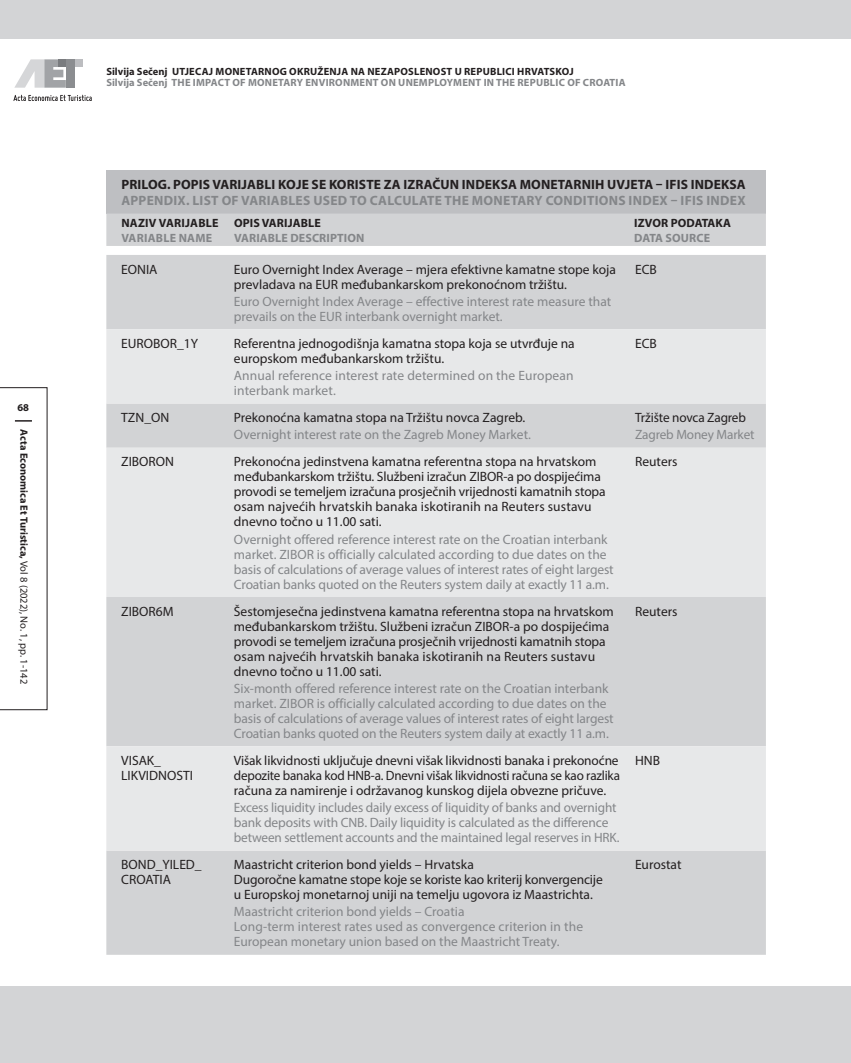
<style>
.page{position:relative;width:851px;height:1063px;background:#fff}
.page>*{position:absolute;margin:0;border:0;box-sizing:border-box;transform-origin:0 0}
.t1{font:13.5px/15px "Myriad Pro";color:#231f20}
.t2{font:13.5px/15px "Myriad Pro";letter-spacing:-.005em;color:#848689}
.t3{font:700 13.5px "Myriad Pro";letter-spacing:.01em;color:#231f20}
.t4{font:700 13.5px "Myriad Pro";letter-spacing:.02em;color:#848689}
.t5{font:700 12px "Myriad Pro";letter-spacing:.01em;color:#848689}
.t6{font:700 12px "Myriad Pro";letter-spacing:.01em;color:#231f20}
.t7{font:700 10.5px "Myriad Pro";letter-spacing:.02em;color:#848689}
.t8{font:700 10.5px "Myriad Pro";letter-spacing:.02em;color:#231f20}
.t9{font:700 10.5px "Myriad Pro";color:#231f20}
.s1{font-weight:400}
</style>
<div class="page">
<div style="left:0;top:0;width:850px;height:38px;background:#d3d4d6"></div>
<div style="left:0;top:986px;width:850px;height:77px;background:#d3d4d6"></div>
<svg style="left:0;top:387px;width:47px;height:323px"></svg>
<svg style="left:14px;top:59px;width:52px;height:29px"></svg>
<div style="left:66px;top:59px;width:9px;height:29px;background:#8b8d90"></div>
<div style="left:58px;top:59px;width:8px;height:8px;background:#7a7c7f"></div>
<div style="left:75px;top:59px;width:7px;height:8px;background:#bcbdc0"></div>
<svg style="left:13px;top:95px;width:79px;height:6px"></svg>
<div style="left:106px;top:170px;width:659px;height:44px;background:#bebfc2"></div>
<div style="left:106px;top:214px;width:659px;height:32px;background:#d2d3d5"></div>
<div style="left:106px;top:255px;width:659px;height:700px;background:#d2d3d5"></div>
<svg style="left:106px;top:329px;width:659px;height:521px;background:#dfe0e1"></svg>
<p class="t8" style="left:17px;top:401px;width:13px">68</p>
<p class="t9" style="left:31px;top:429px;width:256px;rotate:90deg">Acta Economica Et Turistica, <span class="s1">Vol 8 (2022), No. 1, pp. 1-142</span></p>
<p class="t8" style="left:106px;top:64px;width:469px">Silvija Sečenj UTJECAJ MONETARNOG OKRUŽENJA NA NEZAPOSLENOST U REPUBLICI HRVATSKOJ</p>
<p class="t7" style="left:106px;top:76px;width:520px">Silvija Sečenj THE IMPACT OF MONETARY ENVIRONMENT ON UNEMPLOYMENT IN THE REPUBLIC OF CROATIA</p>
<p class="t3" style="left:121px;top:175px;width:625px">PRILOG. POPIS VARIJABLI KOJE SE KORISTE ZA IZRAČUN INDEKSA MONETARNIH UVJETA – IFIS INDEKSA</p>
<p class="t4" style="left:121px;top:192px;width:625px">APPENDIX. LIST OF VARIABLES USED TO CALCULATE THE MONETARY CONDITIONS INDEX – IFIS INDEX</p>
<p class="t6" style="left:121px;top:215px;width:99px">NAZIV VARIJABLE</p>
<p class="t5" style="left:121px;top:230px;width:92px">VARIABLE NAME</p>
<p class="t6" style="left:234px;top:215px;width:88px">OPIS VARIJABLE</p>
<p class="t5" style="left:234px;top:230px;width:132px">VARIABLE DESCRIPTION</p>
<p class="t6" style="left:634px;top:215px;width:98px">IZVOR PODATAKA</p>
<p class="t5" style="left:634px;top:230px;width:77px">DATA SOURCE</p>
<p class="t1" style="left:121px;top:261px;width:38px">EONIA</p>
<p class="t1" style="left:234px;top:261px;width:383px">Euro Overnight Index Average – mjera efektivne kamatne stope koja prevladava na EUR međubankarskom prekonoćnom tržištu.</p>
<p class="t2" style="left:234px;top:293px;width:379px">Euro Overnight Index Average – effective interest rate measure that prevails on the EUR interbank overnight market.</p>
<p class="t1" style="left:121px;top:336px;width:78px">EUROBOR_1Y</p>
<p class="t1" style="left:234px;top:336px;width:342px">Referentna jednogodišnja kamatna stopa koja se utvrđuje na europskom međubankarskom tržištu.</p>
<p class="t2" style="left:234px;top:368px;width:341px">Annual reference interest rate determined on the European interbank market.</p>
<p class="t1" style="left:121px;top:410px;width:49px">TZN_ON</p>
<p class="t1" style="left:234px;top:410px;width:293px">Prekonoćna kamatna stopa na Tržištu novca Zagreb.</p>
<p class="t2" style="left:234px;top:427px;width:298px">Overnight interest rate on the Zagreb Money Market.</p>
<p class="t1" style="left:121px;top:454px;width:54px">ZIBORON</p>
<p class="t1" style="left:234px;top:454px;width:373px">Prekonoćna jedinstvena kamatna referentna stopa na hrvatskom međubankarskom tržištu. Službeni izračun ZIBOR-a po dospijećima provodi se temeljem izračuna prosječnih vrijednosti kamatnih stopa osam najvećih hrvatskih banaka iskotiranih na Reuters sustavu dnevno točno u 11.00 sati.</p>
<p class="t2" style="left:234px;top:531px;width:381px">Overnight offered reference interest rate on the Croatian interbank market. ZIBOR is officially calculated according to due dates on the basis of calculations of average values of interest rates of eight largest Croatian banks quoted on the Reuters system daily at exactly 11 a.m.</p>
<p class="t1" style="left:121px;top:603px;width:54px">ZIBOR6M</p>
<p class="t1" style="left:234px;top:603px;width:381px">Šestomjesečna jedinstvena kamatna referentna stopa na hrvatskom međubankarskom tržištu. Službeni izračun ZIBOR-a po dospijećima provodi se temeljem izračuna prosječnih vrijednosti kamatnih stopa osam najvećih hrvatskih banaka iskotiranih na Reuters sustavu dnevno točno u 11.00 sati.</p>
<p class="t2" style="left:234px;top:680px;width:381px">Six-month offered reference interest rate on the Croatian interbank market. ZIBOR is officially calculated according to due dates on the basis of calculations of average values of interest rates of eight largest Croatian banks quoted on the Reuters system daily at exactly 11 a.m.</p>
<p class="t1" style="left:121px;top:753px;width:73px">VISAK_<br>LIKVIDNOSTI</p>
<p class="t1" style="left:234px;top:753px;width:387px;text-align:justify">Višak likvidnosti uključuje dnevni višak likvidnosti banaka i prekonoćne depozite banaka kod HNB-a. Dnevni višak likvidnosti računa se kao razlika računa za namirenje i održavanog kunskog dijela obvezne pričuve.</p>
<p class="t2" style="left:234px;top:800px;width:387px">Excess liquidity includes daily excess of liquidity of banks and overnight bank deposits with CNB. Daily liquidity is calculated as the difference between settlement accounts and the maintained legal reserves in HRK.</p>
<p class="t1" style="left:121px;top:857px;width:82px">BOND_YILED_<br>CROATIA</p>
<p class="t1" style="left:234px;top:857px;width:370px">Maastricht criterion bond yields – Hrvatska<br>Dugoročne kamatne stope koje se koriste kao kriterij konvergencije u Europskoj monetarnoj uniji na temelju ugovora iz Maastrichta.</p>
<p class="t2" style="left:234px;top:904px;width:350px">Maastricht criterion bond yields – Croatia<br>Long-term interest rates used as convergence criterion in the<br>European monetary union based on the Maastricht Treaty.</p>
<p class="t1" style="left:635px;top:261px;width:23px">ECB</p>
<p class="t1" style="left:635px;top:336px;width:23px">ECB</p>
<p class="t1" style="left:635px;top:410px;width:112px">Tržište novca Zagreb</p>
<p class="t2" style="left:635px;top:427px;width:121px">Zagreb Money Market</p>
<p class="t1" style="left:635px;top:454px;width:44px">Reuters</p>
<p class="t1" style="left:635px;top:603px;width:44px">Reuters</p>
<p class="t1" style="left:635px;top:753px;width:27px">HNB</p>
<p class="t1" style="left:635px;top:857px;width:48px">Eurostat</p>
</div>
